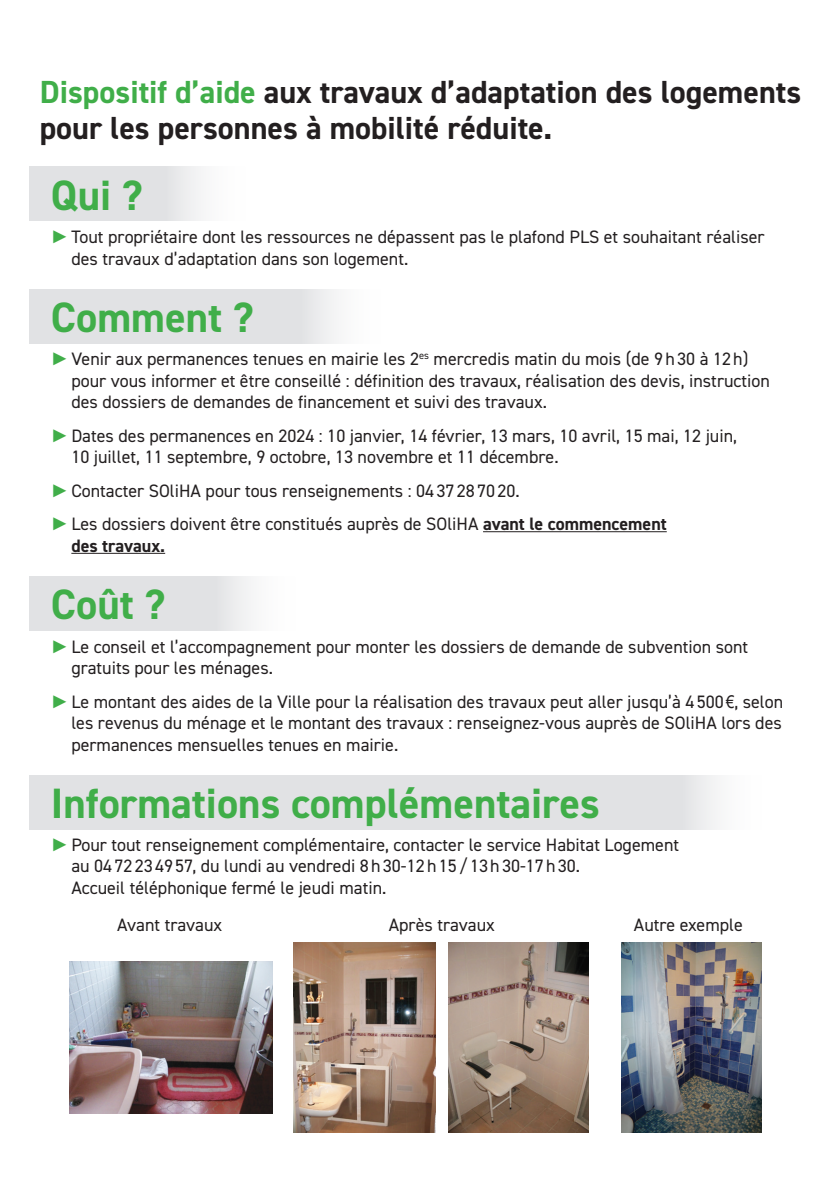
<style>
.page{position:relative;width:840px;height:1191px;background:#fff}
.page>*{position:absolute;margin:0;border:0;box-sizing:border-box;transform-origin:0 0}
.t1{font:700 42.6px "DIN2014";color:#40ae49}
.t2{font:700 32px/36px "DIN2014";color:#231f20}
.t3{font:18px/21.6px "DIN2014";color:#231f20}
.t4{font:700 18px "DIN2014";color:#231f20}
.s1{color:#40ae49}
.s2{font-family:"Arial";font-size:18.4px;color:#40ae49}
.s3{font-weight:700}
.s4{font-family:"Arial Narrow"}
</style>
<div class="page">
<svg style="left:29px;top:166px;width:172px;height:55px;background:#e3e4e5"></svg>
<div style="left:0;top:289px;width:386px;height:55px;background:linear-gradient(to right,#d9dbdd,#f1f1f2)"></div>
<div style="left:0;top:576px;width:300px;height:55px;background:linear-gradient(to right,#d7d9db,#f4f5f5)"></div>
<hr style="left:483px;top:531px;width:183px;height:1px;background:#231f20">
<hr style="left:71px;top:553px;width:94px;height:1px;background:#231f20">
<div style="left:0;top:775px;width:766px;height:54px;background:#e1e2e4"></div>
<img style="left:293px;top:942px;width:142px;height:190px">
<img style="left:448px;top:942px;width:140px;height:190px">
<img style="left:69px;top:961px;width:203px;height:152px">
<img style="left:621px;top:943px;width:140px;height:189px">
<div style="left:0;top:0;width:28px;height:1191px;background:#fff"></div>
<h2 class="t2" style="left:40px;top:74px;width:762px"><span class="s1">Dispositif d’aide</span> aux travaux d’adaptation des logements pour les personnes à mobilité réduite.</h2>
<h1 class="t1" style="left:51px;top:167px;width:93px">Qui ?</h1>
<p class="t3" style="left:71px;top:226px;width:694px;text-indent:-20px"><span class="s2">►</span> Tout propriétaire dont les ressources ne dépassent pas le plafond PLS et souhaitant réaliser des travaux d’adaptation dans son logement.</p>
<h1 class="t1" style="left:51px;top:289px;width:204px">Comment ?</h1>
<p class="t3" style="left:71px;top:348px;width:699px;text-indent:-20px"><span class="s2">►</span> Venir aux permanences tenues en mairie les 2<sup>es</sup> mercredis matin du mois (de 9h30 à 12h) pour vous informer et être conseillé : définition des travaux, réalisation des devis, instruction des dossiers de demandes de financement et suivi des travaux.</p>
<p class="t3" style="left:71px;top:424px;width:667px;text-indent:-20px"><span class="s2">►</span> Dates des permanences en 2024 : 10 janvier, 14 février, 13 mars, 10 avril, 15 mai, 12 juin,<br>10 juillet, 11 septembre, 9 octobre, 13 novembre et 11 décembre.</p>
<p class="t3" style="left:51px;top:473px;width:617px;line-height:33.4px"><span class="s2">►</span> Contacter SOliHA pour tous renseignements : 04 3728 70 20.<br><span class="s2">►</span> Les dossiers doivent être constitués auprès de SOliHA <span class="s3">avant le commencement</span></p>
<p class="t4" style="left:71px;top:533px;width:95px">des travaux.</p>
<h1 class="t1" style="left:51px;top:576px;width:116px">Coût ?</h1>
<p class="t3" style="left:71px;top:635px;width:678px;text-indent:-20px"><span class="s2">►</span> Le conseil et l’accompagnement pour monter les dossiers de demande de subvention sont gratuits pour les ménages.</p>
<p class="t3" style="left:71px;top:690px;width:713px;text-align:justify;text-indent:-20px"><span class="s2">►</span> Le montant des aides de la Ville pour la réalisation des travaux peut aller jusqu’à 4500<span class="s4">€</span>, selon les revenus du ménage et le montant des travaux : renseignez-vous auprès de SOliHA lors des permanences mensuelles tenues en mairie.</p>
<h1 class="t1" style="left:51px;top:774px;width:550px">Informations complémentaires</h1>
<p class="t3" style="left:71px;top:833px;width:609px;text-indent:-20px"><span class="s2">►</span> Pour tout renseignement complémentaire, contacter le service Habitat Logement au 0472234957, du lundi au vendredi 8h30-12h15/13h30-17h30.<br>Accueil téléphonique fermé le jeudi matin.</p>
<p class="t3" style="left:117px;top:913px;width:106px">Avant travaux</p>
<p class="t3" style="left:388px;top:913px;width:107px">Après travaux</p>
<p class="t3" style="left:633px;top:913px;width:110px">Autre exemple</p>
</div>
